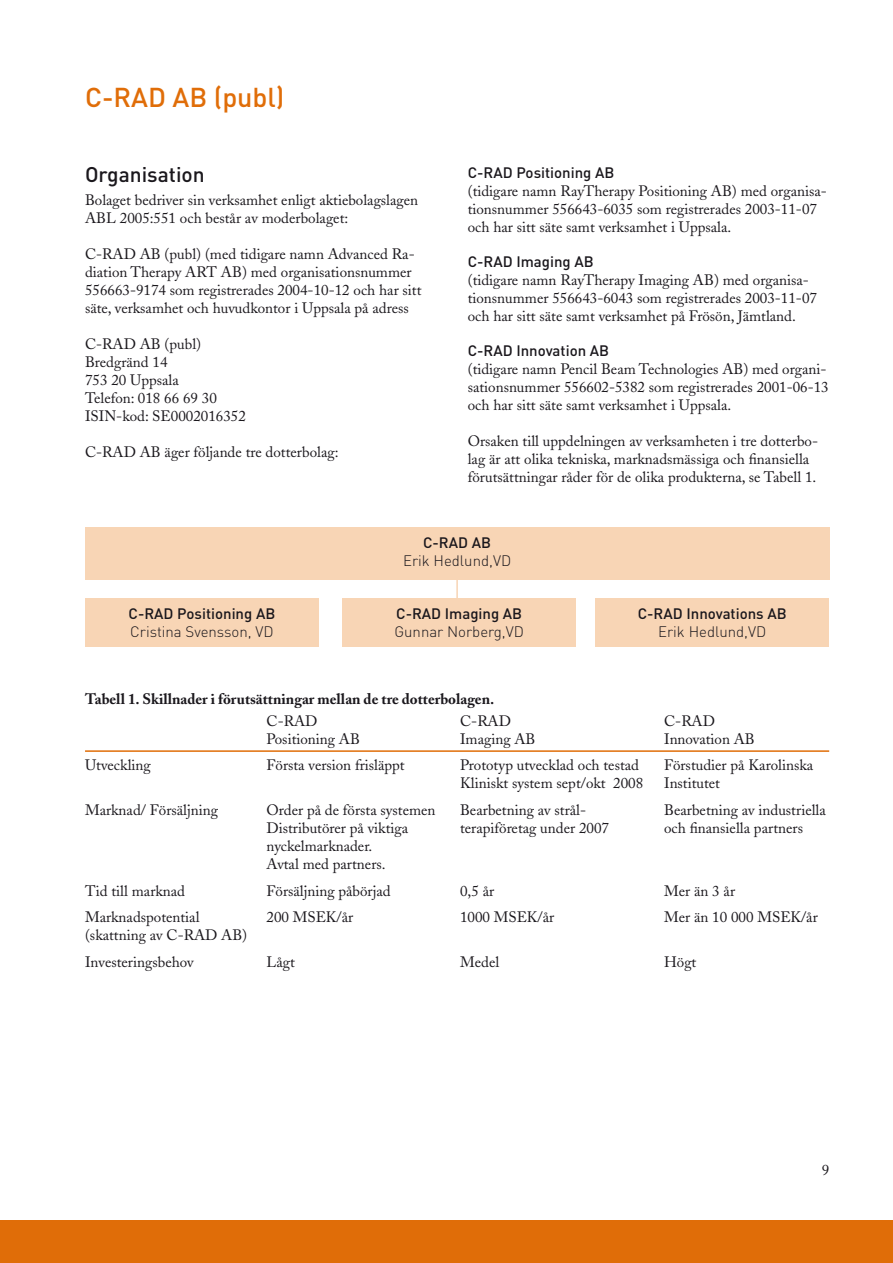
<style>
.page{position:relative;width:893px;height:1263px;background:#fff}
.page>*{position:absolute;margin:0;border:0;box-sizing:border-box;transform-origin:0 0}
.t1{font:500 27px "DIN";color:#e06d08}
.t2{font:500 21px "DIN";color:#1a171c}
.t3{font:15px/18px "Adobe Caslon";color:#1a171c}
.t4{font:500 15px "DIN";color:#1a171c}
.t5{font:300 15px "DIN";color:#1a171c}
.t6{font:700 15px "Adobe Caslon";color:#1a171c}
</style>
<div class="page">
<div style="left:0;top:1220px;width:893px;height:43px;background:#e06d08"></div>
<hr style="left:85px;top:750px;width:744px;height:2px;background:#e06d08">
<div style="left:85px;top:527px;width:744px;height:53px;background:#f8d5b5"></div>
<div style="left:85px;top:599px;width:234px;height:48px;background:#f8d5b5"></div>
<div style="left:342px;top:599px;width:234px;height:48px;background:#f8d5b5"></div>
<div style="left:595px;top:599px;width:234px;height:48px;background:#f8d5b5"></div>
<hr style="left:456px;top:577px;width:2px;height:29px;background:#f8d5b5">
<h1 class="t1" style="left:85px;top:80px;width:201px">C-RAD AB (publ)</h1>
<h2 class="t2" style="left:85px;top:161px;width:121px">Organisation</h2>
<p class="t3" style="left:85px;top:191px;width:335px">Bolaget bedriver sin verksamhet enligt aktiebolagslagen<br>ABL 2005:551 och består av moderbolaget:</p>
<p class="t3" style="left:85px;top:245px;width:338px">C-RAD AB (publ) (med tidigare namn Advanced Ra&shy;diation Therapy ART AB) med organisationsnummer 556663-9174 som registrerades 2004-10-12 och har sitt säte, verksamhet och huvudkontor i Uppsala på adress</p>
<p class="t3" style="left:85px;top:335px;width:162px">C-RAD AB (publ)<br>Bredgränd 14<br>753 20 Uppsala<br>Telefon: 018 66 69 30<br>ISIN-kod: SE0002016352</p>
<p class="t3" style="left:85px;top:443px;width:255px">C-RAD AB äger följande tre dotterbolag:</p>
<p class="t4" style="left:468px;top:163px;width:148px">C-RAD Positioning AB</p>
<p class="t3" style="left:468px;top:182px;width:361px">(tidigare namn RayTherapy Positioning AB) med organisa&shy;tionsnummer 556643-6035 som registrerades 2003-11-07 och har sitt säte samt verksamhet i Uppsala.</p>
<p class="t4" style="left:468px;top:252px;width:127px">C-RAD Imaging AB</p>
<p class="t3" style="left:468px;top:271px;width:351px">(tidigare namn RayTherapy Imaging AB) med organisa&shy;tionsnummer 556643-6043 som registrerades 2003-11-07 och har sitt säte samt verksamhet på Frösön, Jämtland.</p>
<p class="t4" style="left:468px;top:341px;width:143px">C-RAD Innovation AB</p>
<p class="t3" style="left:468px;top:360px;width:363px">(tidigare namn Pencil Beam Technologies AB) med organi&shy;sationsnummer 556602-5382 som registrerades 2001-06-13 och har sitt säte samt verksamhet i Uppsala.</p>
<p class="t3" style="left:468px;top:432px;width:352px">Orsaken till uppdelningen av verksamheten i tre dotterbo&shy;lag är att olika tekniska, marknadsmässiga och finansiella förutsättningar råder för de olika produkterna, se Tabell 1.</p>
<p class="t4" style="left:129px;top:604px;width:148px">C-RAD Positioning AB</p>
<p class="t5" style="left:130px;top:623px;width:145px">Cristina Svensson, VD</p>
<p class="t4" style="left:423px;top:533px;width:69px">C-RAD AB</p>
<p class="t5" style="left:403px;top:552px;width:110px">Erik Hedlund,VD</p>
<p class="t4" style="left:396px;top:604px;width:127px">C-RAD Imaging AB</p>
<p class="t5" style="left:394px;top:623px;width:131px">Gunnar Norberg,VD</p>
<p class="t4" style="left:638px;top:604px;width:150px">C-RAD Innovations AB</p>
<p class="t5" style="left:658px;top:623px;width:110px">Erik Hedlund,VD</p>
<p class="t6" style="left:85px;top:689px;width:411px">Tabell 1. Skillnader i förutsättningar mellan de tre dotterbolagen.</p>
<p class="t3" style="left:267px;top:712px;width:52px">C-RAD</p>
<p class="t3" style="left:460px;top:712px;width:52px">C-RAD</p>
<p class="t3" style="left:664px;top:712px;width:52px">C-RAD</p>
<p class="t3" style="left:267px;top:730px;width:95px">Positioning AB</p>
<p class="t3" style="left:460px;top:730px;width:77px">Imaging AB</p>
<p class="t3" style="left:664px;top:730px;width:92px">Innovation AB</p>
<p class="t3" style="left:85px;top:757px;width:67px">Utveckling</p>
<p class="t3" style="left:267px;top:757px;width:140px">Första version frisläppt</p>
<p class="t3" style="left:460px;top:757px;width:180px">Prototyp utvecklad och testad</p>
<p class="t3" style="left:664px;top:757px;width:151px">Förstudier på Karolinska</p>
<p class="t3" style="left:460px;top:775px;width:185px">Kliniskt system sept/okt 2008</p>
<p class="t3" style="left:664px;top:775px;width:58px">Institutet</p>
<p class="t3" style="left:85px;top:801px;width:134px">Marknad/ Försäljning</p>
<p class="t3" style="left:267px;top:801px;width:171px">Order på de första systemen</p>
<p class="t3" style="left:460px;top:801px;width:128px">Bearbetning av strål-</p>
<p class="t3" style="left:664px;top:801px;width:163px">Bearbetning av industriella</p>
<p class="t3" style="left:267px;top:819px;width:143px">Distributörer på viktiga</p>
<p class="t3" style="left:460px;top:819px;width:150px">terapiföretag under 2007</p>
<p class="t3" style="left:664px;top:819px;width:140px">och finansiella partners</p>
<p class="t3" style="left:267px;top:837px;width:121px">nyckelmarknader.<br>Avtal med partners.</p>
<p class="t3" style="left:85px;top:882px;width:101px">Tid till marknad</p>
<p class="t3" style="left:267px;top:882px;width:126px">Försäljning påbörjad</p>
<p class="t3" style="left:460px;top:882px;width:36px">0,5 år</p>
<p class="t3" style="left:664px;top:882px;width:73px">Mer än 3 år</p>
<p class="t3" style="left:85px;top:908px;width:116px">Marknadspotential</p>
<p class="t3" style="left:267px;top:908px;width:88px">200 MSEK/år</p>
<p class="t3" style="left:460px;top:908px;width:96px">1000 MSEK/år</p>
<p class="t3" style="left:664px;top:908px;width:155px">Mer än 10 000 MSEK/år</p>
<p class="t3" style="left:85px;top:922px;width:164px;line-height:26.5px">(skattning av C-RAD AB)<br>Investeringsbehov</p>
<p class="t3" style="left:267px;top:953px;width:30px">Lågt</p>
<p class="t3" style="left:460px;top:953px;width:41px">Medel</p>
<p class="t3" style="left:664px;top:953px;width:34px">Högt</p>
<p class="t3" style="left:822px;top:1161px;width:9px">9</p>
</div>
